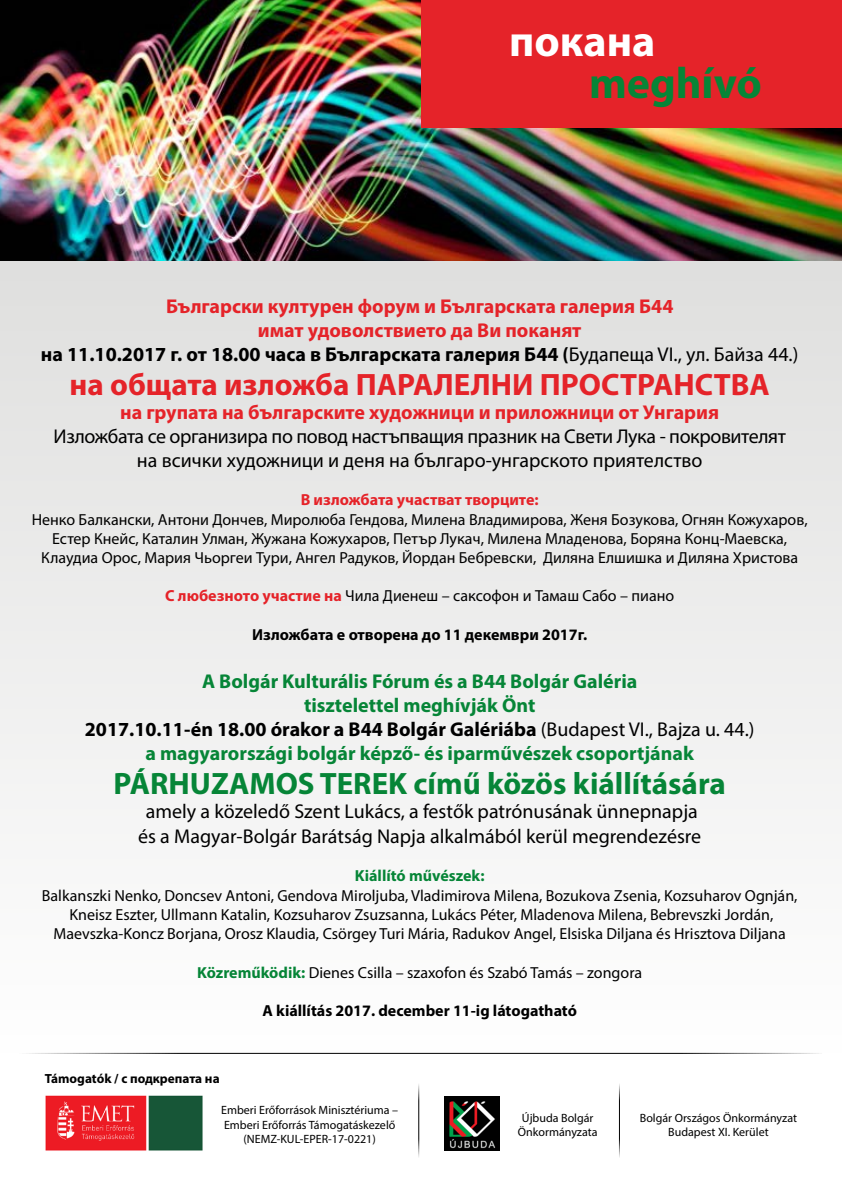
<style>
.page{position:relative;width:842px;height:1191px;background:#fff}
.page>*{position:absolute;margin:0;border:0;box-sizing:border-box;transform-origin:0 0}
.t1{font:700 44px "Myriad Pro";color:#068537}
.t2{font:700 44px "Myriad Pro";color:#fff}
.t3{font:700 31px "Myriad Pro";color:#e52329}
.t4{font:700 31px "Myriad Pro";color:#068537}
.t5{font:700 20px/24px "Myriad Pro";color:#e52329;text-align:center}
.t6{font:700 20px/24px "Myriad Pro";color:#068537;text-align:center}
.t7{font:20px/24px "Myriad Pro";letter-spacing:-.02em;color:#000;text-align:center}
.t8{font:20px/25.2px "Myriad Pro";color:#000;text-align:center}
.t9{font:16px/19.2px "Myriad Pro";color:#000;text-align:center}
.t10{font:700 16px "Myriad Pro";color:#000}
.t11{font:700 16px "Myriad Pro";color:#e52329}
.t12{font:700 16px "Myriad Pro";color:#068537}
.t13{font:700 13.3px "Myriad Pro";color:#000}
.t14{font:12px/14.4px "Myriad Pro";color:#000;text-align:center}
.s1{color:#000}
.s2{font-weight:400;color:#000}
.s3{font-weight:700;color:#e52329}
.s4{font-weight:700;color:#068537}
</style>
<div class="page">
<div style="left:0;top:255px;width:842px;height:797px;background:linear-gradient(to bottom,#dfdfdd,#fefefe)"></div>
<img style="left:0;top:0;width:842px;height:261px">
<div style="left:421px;top:0;width:421px;height:128px;background:#e52329"></div>
<img style="left:45px;top:1095px;width:158px;height:56px">
<img style="left:445px;top:1096px;width:54px;height:54px">
<hr style="left:16px;top:1052px;width:806px;height:1px;background:#000">
<hr style="left:418px;top:1083px;width:1px;height:75px;background:#000">
<hr style="left:619px;top:1083px;width:1px;height:75px;background:#000">
<h1 class="t2" style="left:509px;top:13px;width:148px">покана</h1>
<h1 class="t1" style="left:589px;top:55px;width:174px">meghívó</h1>
<p class="t5" style="left:41px;top:293px;width:759px">Български културен форум и Българската галерия Б44<br>имат удоволствието да Ви поканят<br><span class="s1">на 11.10.2017 г. от 18.00 часа в Българската галерия Б44 (</span><span class="s2">Будапеща VI., ул. Байза 44.)</span></p>
<h2 class="t3" style="left:70px;top:364px;width:702px">на общата изложба ПАРАЛЕЛНИ ПРОСТРАНСТВА</h2>
<p class="t5" style="left:120px;top:399px;width:600px">на групата на българските художници и приложници от Унгария</p>
<p class="t7" style="left:54px;top:424px;width:734px">Изложбата се организира по повод настъпващия празник на Свети Лука - покровителят на всички художници и деня на българо-унгарското приятелство</p>
<p class="t11" style="left:301px;top:489px;width:239px">В изложбата участват творците:</p>
<p class="t9" style="left:32px;top:509px;width:777px">Ненко Балкански, Антони Дончев, Миролюба Гендова, Милена Владимирова, Женя Бозукова, Огнян Кожухаров,<br>Естер Кнейс, Каталин Улман, Жужана Кожухаров, Петър Лукач, Милена Младенова, Боряна Конц-Маевска,<br>Клаудиа Орос, Мария Чьоргеи Тури, Ангел Радуков, Йордан Бебревски, Диляна Елшишка и Диляна Христова</p>
<p class="t9" style="left:165px;top:586px;width:510px"><span class="s3">С любезното участие на</span> Чила Диенеш – саксофон и Тамаш Сабо – пиано</p>
<p class="t10" style="left:252px;top:624px;width:337px">Изложбата е отворена до 11 декември 2017г.</p>
<p class="t6" style="left:85px;top:668px;width:671px">A Bolgár Kulturális Fórum és a B44 Bolgár Galéria<br>tisztelettel meghívják Önt<br><span class="s1">2017.10.11-én 18.00 órakor a B44 Bolgár Galériába</span> <span class="s2">(Budapest VI., Bajza u. 44.) </span>a magyarországi bolgár képző- és iparművészek csoportjának</p>
<h2 class="t4" style="left:114px;top:763px;width:614px">PÁRHUZAMOS TEREK című közös kiállítására</h2>
<p class="t8" style="left:138px;top:798px;width:565px">amely a közeledő Szent Lukács, a festők patrónusának ünnepnapja és a Magyar-Bolgár Barátság Napja alkalmából kerül megrendezésre</p>
<p class="t12" style="left:355px;top:865px;width:131px">Kiállító művészek:</p>
<p class="t9" style="left:42px;top:885px;width:757px">Balkanszki Nenko, Doncsev Antoni, Gendova Miroljuba, Vladimirova Milena, Bozukova Zsenia, Kozsuharov Ognján,<br>Kneisz Eszter, Ullmann Katalin, Kozsuharov Zsuzsanna, Lukács Péter, Mladenova Milena, Bebrevszki Jordán,<br>Maevszka-Koncz Borjana, Orosz Klaudia, Csörgey Turi Mária, Radukov Angel, Elsiska Diljana és Hrisztova Diljana</p>
<p class="t9" style="left:197px;top:962px;width:446px"><span class="s4">Közreműködik:</span> Dienes Csilla – szaxofon és Szabó Tamás – zongora</p>
<p class="t10" style="left:262px;top:1000px;width:316px">A kiállítás 2017. december 11-ig látogatható</p>
<p class="t13" style="left:45px;top:1069px;width:176px">Támogatók / с подкрепата на</p>
<p class="t14" style="left:221px;top:1103px;width:179px">Emberi Erőforrások Minisztériuma –<br>Emberi Erőforrás Támogatáskezelő (NEMZ-KUL-EPER-17-0221)</p>
<p class="t14" style="left:518px;top:1110px;width:81px">Újbuda Bolgár<br>Önkormányzata</p>
<p class="t14" style="left:640px;top:1110px;width:159px">Bolgár Országos Önkormányzat<br>Budapest XI. Kerület</p>
</div>
